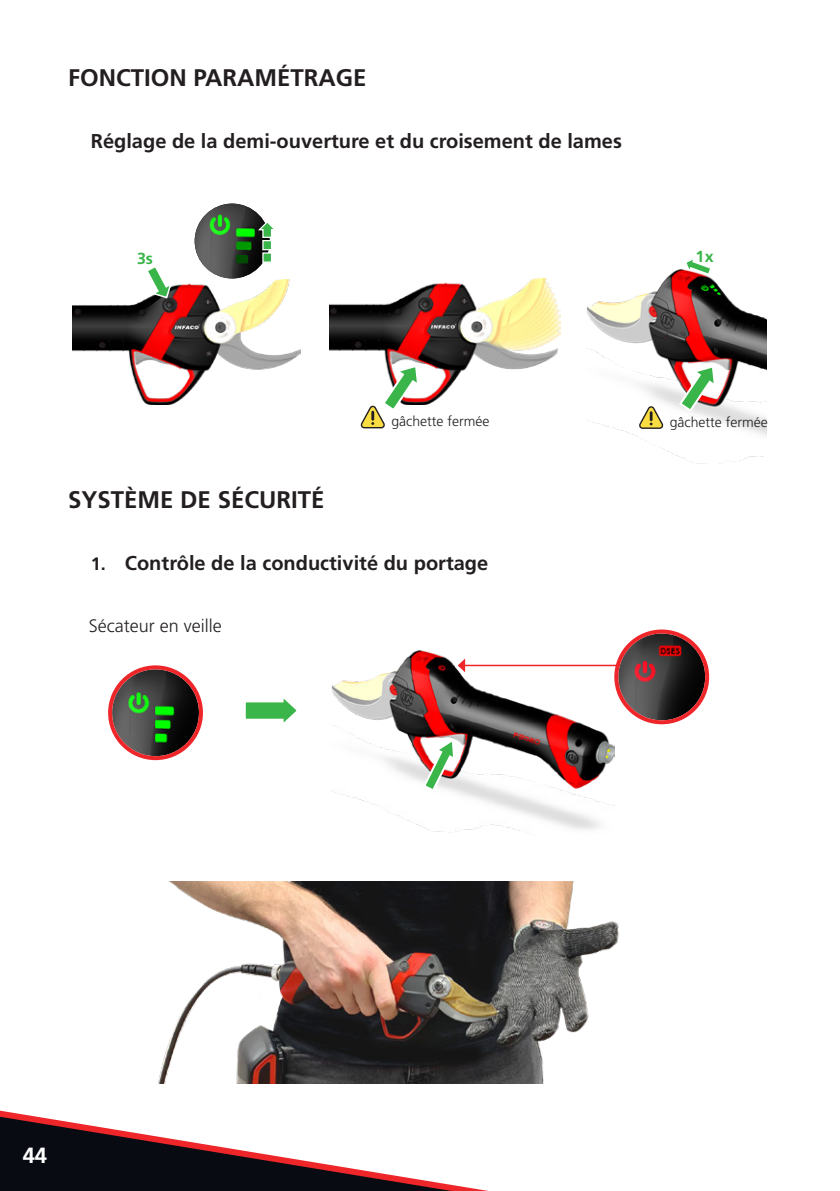
<style>
.page{position:relative;width:840px;height:1191px;background:#fff}
.page>*{position:absolute;margin:0;border:0;box-sizing:border-box;transform-origin:0 0}
.sous_titres{font:700 24px "Frutiger Pro";color:#231f20}
.t1{font:700 22px "Frutiger Pro";color:#fff}
.puces{font:700 20px "Frutiger Pro";color:#231f20}
.puces-2{font:300 18px "Frutiger Pro";color:#231f20}
.t2{font:700 16px "Frutiger Pro";color:#3ab54a}
.puces-3{font:300 14px "Frutiger Pro";color:#231f20}
.s1{font-size:18px}
</style>
<div class="page">
<svg style="left:0;top:1110px;width:488px;height:81px"></svg>
<img style="left:72px;top:279px;width:228px;height:126px">
<svg style="left:145px;top:267px;width:28px;height:32px"></svg>
<img style="left:194px;top:204px;width:75px;height:74px;border-radius:37px">
<svg style="left:256px;top:220px;width:18px;height:43px"></svg>
<img style="left:329px;top:278px;width:231px;height:127px">
<svg style="left:360px;top:363px;width:60px;height:65px"></svg>
<img style="left:586px;top:268px;width:179px;height:196px">
<svg style="left:686px;top:259px;width:23px;height:14px"></svg>
<svg style="left:677px;top:364px;width:40px;height:49px"></svg>
<svg style="left:638px;top:406px;width:25px;height:23px"></svg>
<img style="left:331px;top:650px;width:283px;height:184px">
<svg style="left:421px;top:736px;width:35px;height:57px"></svg>
<div style="left:454px;top:656px;width:175px;height:19px;background:#fff"></div>
<hr style="left:463px;top:664px;width:161px;height:2px;background:#ee2629">
<svg style="left:457px;top:658px;width:8px;height:14px"></svg>
<img style="left:618px;top:633px;width:86px;height:87px;border-radius:43px">
<div style="left:614px;top:629px;width:94px;height:95px;border:4px solid #ee2629;border-radius:50%"></div>
<img style="left:112px;top:669px;width:87px;height:87px;border-radius:43px">
<div style="left:108px;top:665px;width:95px;height:95px;border:4px solid #ee2629;border-radius:50%"></div>
<svg style="left:245px;top:699px;width:52px;height:24px"></svg>
<img style="left:158px;top:881px;width:461px;height:202px">
<p class="sous_titres" style="left:68px;top:64px;width:300px">FONCTION PARAMÉTRAGE</p>
<p class="puces" style="left:91px;top:129px;width:532px">Réglage de la demi-ouverture et du croisement de lames</p>
<p class="t2" style="left:137px;top:249px;width:17px">3s</p>
<p class="t2" style="left:695px;top:246px;width:19px">1x</p>
<p class="sous_titres" style="left:68px;top:485px;width:258px">SYSTÈME DE SÉCURITÉ</p>
<p class="puces-3" style="left:391px;top:413px;width:99px">gâchette fermée</p>
<p class="puces" style="left:91px;top:551px;width:399px"><span class="s1">1.</span> Contrôle de la conductivité du portage</p>
<p class="puces-2" style="left:89px;top:614px;width:134px">Sécateur en veille</p>
<p class="puces-3" style="left:669px;top:413px;width:99px">gâchette fermée</p>
<p class="t1" style="left:23px;top:1142px;width:26px">44</p>
</div>
